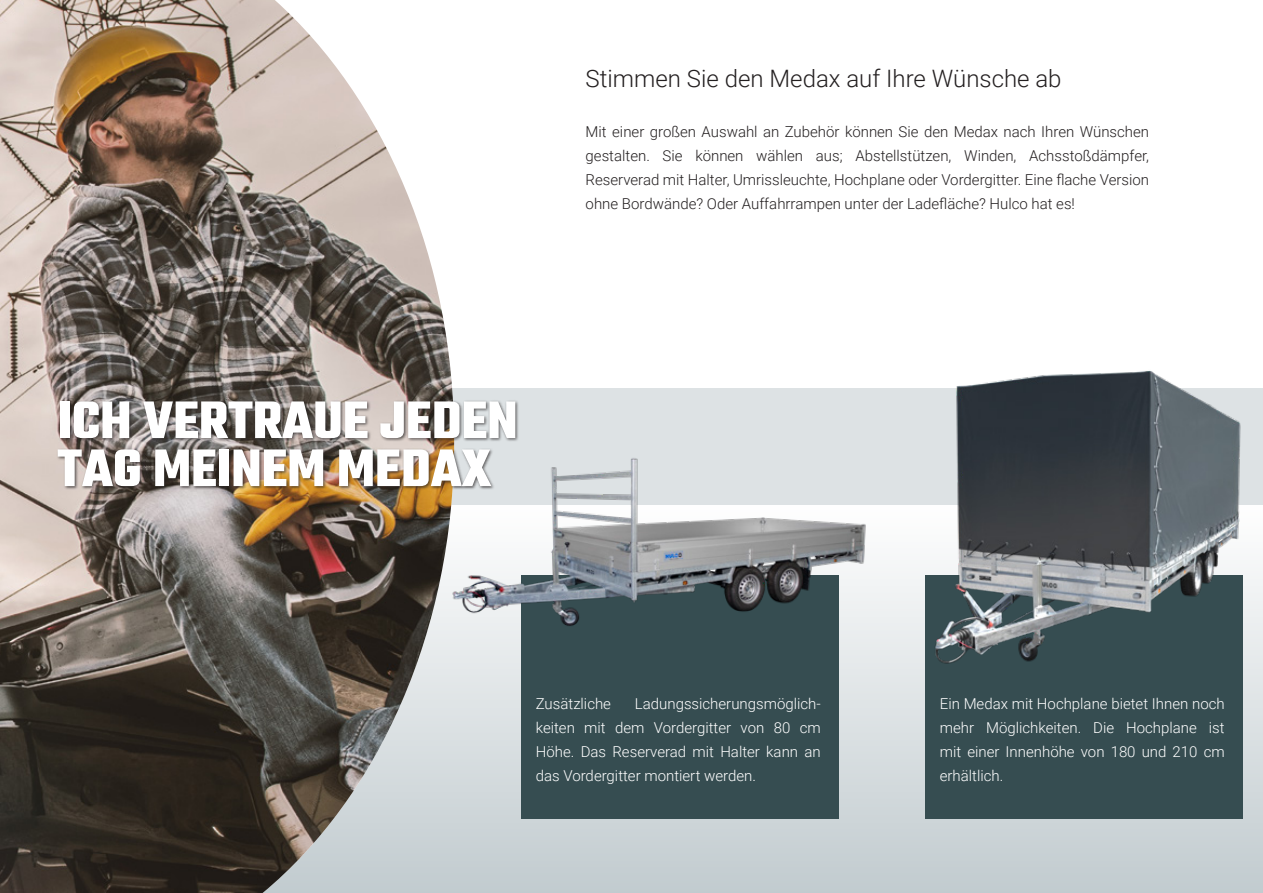
<style>
.page{position:relative;width:1263px;height:893px;background:#fff}
.page>*{position:absolute;margin:0;border:0;box-sizing:border-box;transform-origin:0 0}
.t1{font:700 57px/48px "Teko";color:#fff}
.t2{font:300 24px "Roboto";color:#231f20}
.t3{font:300 15px/24px "Roboto";color:#231f20;text-align:justify}
.t4{font:300 15px/24px "Roboto";color:#fff;text-align:justify}
</style>
<div class="page">
<div style="left:0;top:388px;width:1263px;height:117px;background:#dde2e4"></div>
<div style="left:0;top:505px;width:1263px;height:388px;background:linear-gradient(to bottom,#fefefe,#c2cbcf)"></div>
<img style="left:0;top:0;width:454px;height:893px">
<div style="left:925px;top:575px;width:318px;height:244px;background:#364d51"></div>
<div style="left:521px;top:575px;width:318px;height:244px;background:#364d51"></div>
<div style="left:56px;top:399px;width:463px;height:91px;background:#231f20;opacity:.7"></div>
<img style="left:433px;top:447px;width:450px;height:191px">
<img style="left:913px;top:370px;width:342px;height:311px">
<p class="t2" style="left:586px;top:62px;width:477px">Stimmen Sie den Medax auf Ihre Wünsche ab</p>
<p class="t3" style="left:586px;top:119px;width:565px">Mit einer großen Auswahl an Zubehör können Sie den Medax nach Ihren Wünschen gestalten. Sie können wählen aus; Abstellstützen, Winden, Achsstoßdämpfer, Reserverad mit Halter, Umrissleuchte, Hochplane oder Vordergitter. Eine flache Version ohne Bordwände? Oder Auffahrrampen unter der Ladefläche? Hulco hat es!</p>
<p class="t1" style="left:57px;top:400px;width:462px">ICH VERTRAUE JEDEN<br>TAG MEINEM MEDAX</p>
<p class="t4" style="left:536px;top:691px;width:77px">Zusätzliche</p>
<p class="t4" style="left:536px;top:691px;width:286px;text-indent:99px">Ladungssicherungsmöglich&shy;keiten mit dem Vordergitter von 80 cm Höhe. Das Reserverad mit Halter kann an das Vordergitter montiert werden.</p>
<p class="t4" style="left:940px;top:691px;width:286px">Ein Medax mit Hochplane bietet Ihnen noch mehr Möglichkeiten. Die Hochplane ist mit einer Innenhöhe von 180 und 210 cm erhältlich.</p>
</div>
